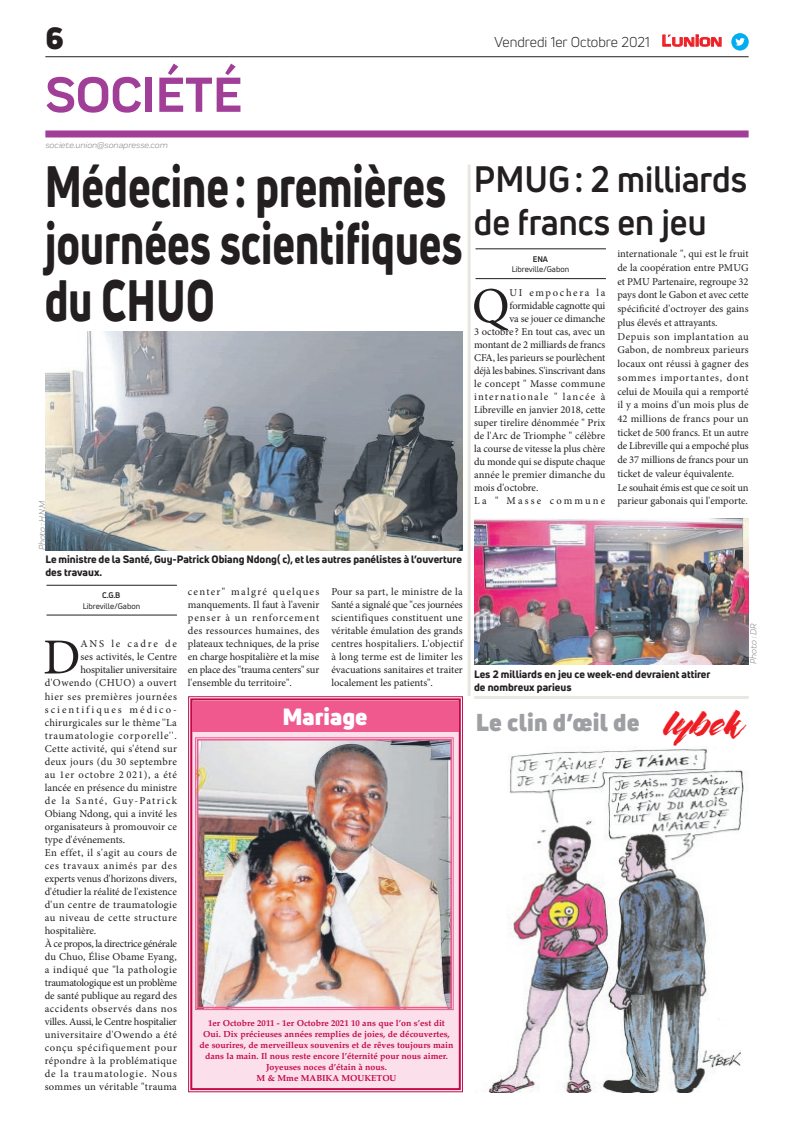
<style>
.page{position:relative;width:794px;height:1129px;background:#fff}
.page>*{position:absolute;margin:0;border:0;box-sizing:border-box;transform-origin:0 0}
.t1{font:800 57px/57px "Uni Neue";color:#231f20;scale:.75 1}
.t2{font:700 51px "Praktika";color:#a13e97}
.t3{font:50.5px "Minion Pro";color:#231f20}
.t4{font:700 36px/43.2px "Uni Neue";color:#231f20;scale:.94 1}
.t5{font:900 30px "Uni Neue";color:#231f20}
.t6{font:900 23.9px "Uni Neue";letter-spacing:.01em;color:#9e9fa3}
.t7{font:900 23px "Uni Neue";color:#fff}
.t8{font:14px "Uni Neue";color:#231f20}
.t9{font:10.5px/13.7px "Minion Pro";letter-spacing:.005em;color:#231f20;text-align:justify}
.t10{font:800 10.5px/12.6px "Uni Neue";color:#231f20}
.t11{font:10.5px "Minion Pro";letter-spacing:.04em;color:#231f20}
.t12{font:10.5px "Minion Pro";letter-spacing:-.025em;color:#231f20}
.t13{font:10.5px "Minion Pro";letter-spacing:.06em;color:#231f20}
.t14{font:10.5px "Minion Pro";letter-spacing:-.02em;color:#231f20}
.t15{font:10.5px "Minion Pro";letter-spacing:.035em;color:#231f20}
.t16{font:10.5px "Minion Pro";letter-spacing:.03em;color:#231f20}
.t17{font:10.5px "Minion Pro";letter-spacing:.05em;color:#231f20}
.t18{font:10.5px "Minion Pro";letter-spacing:-.015em;color:#231f20}
.t19{font:10.5px "Minion Pro";letter-spacing:.075em;color:#231f20}
.t20{font:10.5px "Minion Pro";letter-spacing:.045em;color:#231f20}
.t21{font:10.5px "Minion Pro";letter-spacing:.025em;color:#231f20}
.t22{font:10.5px "Minion Pro";letter-spacing:.065em;color:#231f20}
.t23{font:10.5px "Minion Pro";letter-spacing:.085em;color:#231f20}
.t24{font:10.5px "Minion Pro";letter-spacing:.115em;color:#231f20}
.t25{font:10.5px "Minion Pro";letter-spacing:.11em;color:#231f20}
.t26{font:10.5px "Minion Pro";letter-spacing:.19em;color:#231f20}
.t27{font:10.5px "Minion Pro";letter-spacing:.205em;color:#231f20}
.t28{font:10.5px "Minion Pro";letter-spacing:.16em;color:#231f20}
.t29{font:10.5px "Minion Pro";letter-spacing:.17em;color:#231f20}
.t30{font:italic 9px "Praktika";color:#818386}
.t31{font:700 8.8px/11px "Palatino";color:#c30a49;text-align:center}
.t32{font:8px "Uni Neue";color:#231f20}
.t33{font:700 8px "Uni Neue";color:#231f20}
.s1{font-family:"Eurostile";font-weight:600;font-size:14.9px;color:#ee1d23}
.s2{font-family:"Eurostile";font-weight:600;font-size:11.4px;color:#ee1d23}
.s3{font-family:"The Flower City";font-weight:400;font-size:37.7px;color:#ee1d23}
</style>
<div class="page">
<hr style="left:45px;top:56px;width:703px;height:1px;background:#231f20">
<div style="left:45px;top:130px;width:703px;height:7px;background:#a13e97"></div>
<svg style="left:662px;top:34px;width:60px;height:13px"></svg>
<div style="left:731px;top:33px;width:17px;height:18px;background:#00aeef;border-radius:50%"></div>
<svg style="left:735px;top:38px;width:10px;height:8px"></svg>
<hr style="left:474px;top:695px;width:274px;height:3px;background:#e7e8e2">
<img style="left:488px;top:747px;width:256px;height:345px">
<svg style="left:188px;top:696px;width:275px;height:396px;background:#f7d2e0"></svg>
<div style="left:190px;top:698px;width:271px;height:391px;border:2px solid #c30a49"></div>
<div style="left:192px;top:701px;width:266px;height:30px;background:#f0598e"></div>
<img style="left:195px;top:737px;width:259px;height:272px">
<div style="left:197px;top:739px;width:255px;height:269px;border:2px solid #f0598e"></div>
<hr style="left:46px;top:614px;width:131px;height:1px;background:#231f20">
<hr style="left:46px;top:585px;width:131px;height:1px;background:#231f20">
<img style="left:46px;top:331px;width:417px;height:219px">
<hr style="left:475px;top:278px;width:131px;height:1px;background:#231f20">
<hr style="left:475px;top:248px;width:131px;height:1px;background:#231f20">
<img style="left:474px;top:518px;width:274px;height:146px">
<hr style="left:467px;top:164px;width:3px;height:531px;background:#e8e6e0">
<h3 class="t5" style="left:45px;top:17px;width:20px">6</h3>
<h2 class="t2" style="left:45px;top:54px;width:198px">SOCIÉTÉ</h2>
<p class="t30" style="left:45px;top:139px;width:124px">societe.union@sonapresse.com</p>
<h1 class="t1" style="left:45px;top:157px;width:559px">Médecine: premières journées scientifiques du CHUO</h1>
<p class="t30" style="left:36px;top:550px;width:51px;rotate:-90deg">Photo : H.N.M</p>
<p class="t10" style="left:45px;top:552px;width:418px">Le ministre de la Santé, Guy-Patrick Obiang Ndong( c), et les autres panélistes à l’ouverture des travaux.</p>
<p class="t33" style="left:102px;top:590px;width:20px">C.G.B</p>
<p class="t32" style="left:83px;top:600px;width:59px">Libreville/Gabon</p>
<h3 class="t3" style="left:43px;top:623px;width:39px">D</h3>
<p class="t29" style="left:80px;top:637px;width:98px">ANS le cadre de</p>
<p class="t9" style="left:80px;top:650px;width:98px">ses activités, le Centre</p>
<p class="t18" style="left:80px;top:663px;width:98px">hospitalier universitaire</p>
<p class="t11" style="left:45px;top:676px;width:134px">d'Owendo (CHUO) a ouvert</p>
<p class="t13" style="left:45px;top:689px;width:134px">hier ses premières journées</p>
<p class="t26" style="left:45px;top:702px;width:134px">scientifiques médico-</p>
<p class="t9" style="left:45px;top:715px;width:134px">chirurgicales sur le thème ''La</p>
<p class="t19" style="left:45px;top:728px;width:134px">traumatologie corporelle''.</p>
<p class="t16" style="left:45px;top:741px;width:134px">Cette activité, qui s'étend sur</p>
<p class="t11" style="left:45px;top:754px;width:134px">deux jours (du 30 septembre</p>
<p class="t13" style="left:45px;top:767px;width:134px">au 1er octobre 2 021), a été</p>
<p class="t9" style="left:45px;top:780px;width:134px">lancée en présence du ministre</p>
<p class="t25" style="left:45px;top:793px;width:134px">de la Santé, Guy-Patrick</p>
<p class="t9" style="left:45px;top:806px;width:134px">Obiang Ndong, qui a invité les</p>
<p class="t9" style="left:45px;top:819px;width:134px">organisateurs à promouvoir ce</p>
<p class="t9" style="left:45px;top:832px;width:82px">type d'événements.</p>
<p class="t11" style="left:45px;top:845px;width:134px">En effet, il s'agit au cours de</p>
<p class="t22" style="left:45px;top:858px;width:134px">ces travaux animés par des</p>
<p class="t9" style="left:45px;top:871px;width:134px">experts venus d'horizons divers,</p>
<p class="t9" style="left:45px;top:884px;width:134px">d'étudier la réalité de l'existence</p>
<p class="t15" style="left:45px;top:897px;width:134px">d'un centre de traumatologie</p>
<p class="t17" style="left:45px;top:910px;width:134px">au niveau de cette structure</p>
<p class="t9" style="left:45px;top:923px;width:53px">hospitalière.</p>
<p class="t12" style="left:45px;top:936px;width:134px">À ce propos, la directrice générale</p>
<p class="t9" style="left:45px;top:949px;width:134px">du Chuo, Élise Obame Eyang,</p>
<p class="t20" style="left:45px;top:962px;width:134px">a indiqué que "la pathologie</p>
<p class="t12" style="left:45px;top:975px;width:134px">traumatologique est un problème</p>
<p class="t9" style="left:45px;top:988px;width:134px">de santé publique au regard des</p>
<p class="t17" style="left:45px;top:1001px;width:134px">accidents observés dans nos</p>
<p class="t14" style="left:45px;top:1014px;width:134px">villes. Aussi, le Centre hospitalier</p>
<p class="t15" style="left:45px;top:1027px;width:134px">universitaire d'Owendo a été</p>
<p class="t13" style="left:45px;top:1040px;width:134px">conçu spécifiquement pour</p>
<p class="t11" style="left:45px;top:1053px;width:134px">répondre à la problématique</p>
<p class="t23" style="left:45px;top:1066px;width:134px">de la traumatologie. Nous</p>
<p class="t21" style="left:45px;top:1079px;width:134px">sommes un véritable "trauma</p>
<p class="t9" style="left:188px;top:585px;width:133px;line-height:13px">center" malgré quelques manquements. Il faut à l'avenir penser à un renforcement des ressources humaines, des plateaux techniques, de la prise en charge hospitalière et la mise en place des "trauma centers" sur l'ensemble du territoire".</p>
<p class="t9" style="left:331px;top:585px;width:133px;line-height:13px">Pour sa part, le ministre de la Santé a signalé que "ces journées scientifiques constituent une véritable émulation des grands centres hospitaliers. L'objectif à long terme est de limiter les évacuations sanitaires et traiter localement les patients".</p>
<h3 class="t7" style="left:282px;top:700px;width:86px">Mariage</h3>
<p class="t31" style="left:200px;top:1016px;width:255px">1er Octobre 2011 - 1er Octobre 2021 10 ans que l’on s’est dit Oui. Dix précieuses années remplies de joies, de découvertes, de sourires, de merveilleux souvenirs et de rêves toujours main dans la main. Il nous reste encore l’éternité pour nous aimer.<br>Joyeuses noces d’étain à nous.<br>M &amp; Mme MABIKA MOUKETOU</p>
<h3 class="t8" style="left:494px;top:33px;width:229px">Vendredi 1er Octobre 2021 <span class="s1">L</span><span class="s2">UNION</span></h3>
<h3 class="t4" style="left:474px;top:156px;width:292px">PMUG: 2 milliards de francs en jeu</h3>
<p class="t33" style="left:533px;top:254px;width:17px">ENA</p>
<p class="t32" style="left:512px;top:264px;width:59px">Libreville/Gabon</p>
<p class="t9" style="left:617px;top:247px;width:133px;text-align:left">internationale ", qui est le fruit de la coopération entre PMUG et PMU Partenaire, regroupe 32 pays dont le Gabon et avec cette spécificité d'octroyer des gains plus élevés et attrayants.<br>Depuis son implantation au<br>Gabon, de nombreux parieurs locaux ont réussi à gagner des sommes importantes, dont celui de Mouila qui a remporté il y a moins d'un mois plus de<br>42 millions de francs pour un ticket de 500 francs. Et un autre de Libreville qui a empoché plus de 37 millions de francs pour un ticket de valeur équivalente.<br>Le souhait émis est que ce soit un parieur gabonais qui l'emporte.</p>
<h3 class="t3" style="left:472px;top:272px;width:39px">Q</h3>
<p class="t28" style="left:509px;top:286px;width:97px">UI empochera la</p>
<p class="t14" style="left:509px;top:299px;width:97px">formidable cagnotte qui</p>
<p class="t18" style="left:509px;top:312px;width:97px">va se jouer ce dimanche</p>
<p class="t9" style="left:474px;top:325px;width:133px">3 octobre ? En tout cas, avec un</p>
<p class="t9" style="left:474px;top:338px;width:133px">montant de 2 milliards de francs</p>
<p class="t9" style="left:474px;top:351px;width:133px">CFA, les parieurs se pourlèchent</p>
<p class="t12" style="left:474px;top:364px;width:133px">déjà les babines. S'inscrivant dans</p>
<p class="t16" style="left:474px;top:377px;width:133px">le concept " Masse commune</p>
<p class="t24" style="left:474px;top:390px;width:133px">internationale " lancée à</p>
<p class="t9" style="left:474px;top:403px;width:133px">Libreville en janvier 2018, cette</p>
<p class="t9" style="left:474px;top:416px;width:133px">super tirelire dénommée " Prix</p>
<p class="t9" style="left:474px;top:429px;width:133px">de l'Arc de Triomphe " célèbre</p>
<p class="t9" style="left:474px;top:442px;width:133px">la course de vitesse la plus chère</p>
<p class="t9" style="left:474px;top:455px;width:133px">du monde qui se dispute chaque</p>
<p class="t9" style="left:474px;top:468px;width:133px">année le premier dimanche du</p>
<p class="t9" style="left:474px;top:481px;width:66px">mois d'octobre.</p>
<p class="t27" style="left:474px;top:494px;width:133px">La " Masse commune</p>
<p class="t10" style="left:474px;top:667px;width:238px">Les 2 milliards en jeu ce week-end devraient attirer de nombreux parieus</p>
<p class="t30" style="left:747px;top:663px;width:41px;rotate:-90deg">Photo : DR</p>
<h3 class="t6" style="left:476px;top:705px;width:265px">Le clin d’œil de <span class="s3">lybek</span></h3>
</div>
